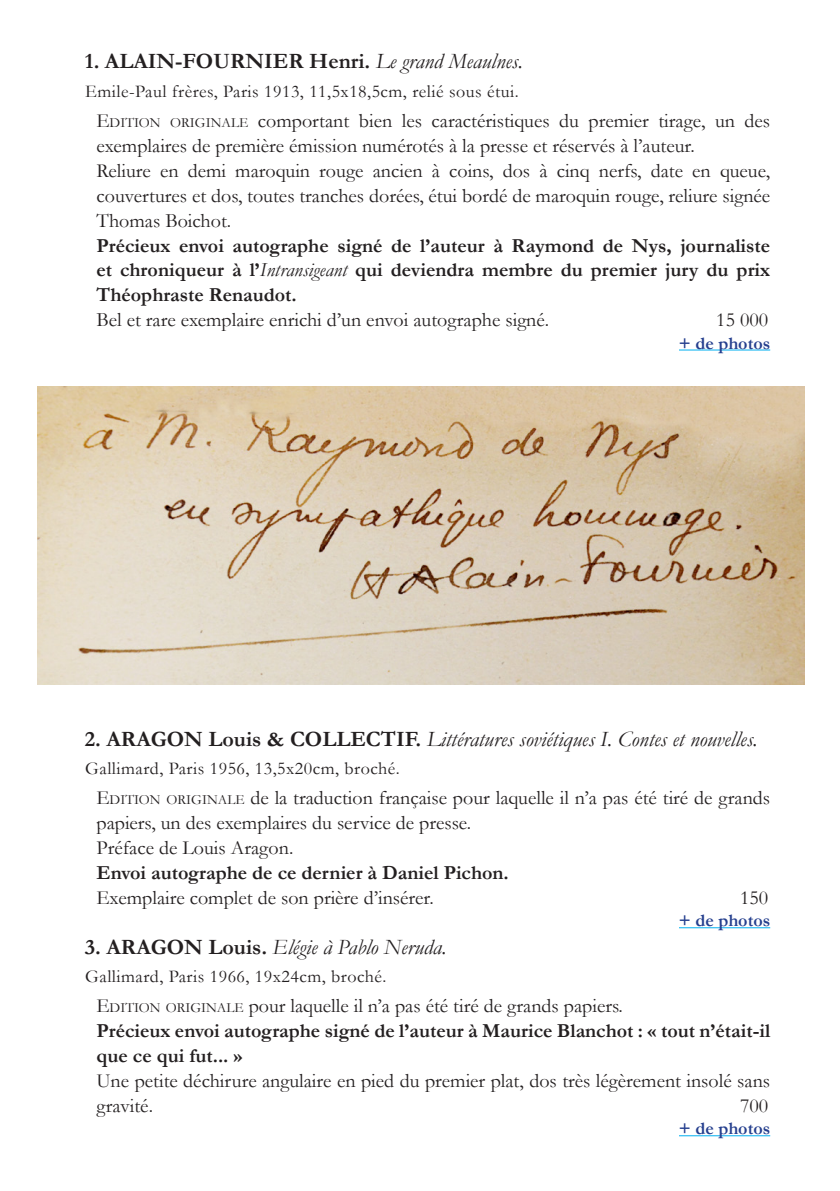
<style>
.page{position:relative;width:840px;height:1191px;background:#fff}
.page>*{position:absolute;margin:0;border:0;box-sizing:border-box;transform-origin:0 0}
.t1{font:italic 22px "Garamond";color:#231f20}
.t2{font:700 22px "Garamond";color:#231f20}
.t3{font:20px/24.8px "Garamond";color:#231f20}
.t4{font:700 20px/24.8px "Garamond";color:#231f20;text-align:justify}
.t5{font:18px "Garamond";letter-spacing:.025em;color:#231f20}
.t6{font:700 18px "Garamond";color:#253f8e}
.s1{font-weight:400;font-style:italic}
.s2{font-style:inherit}
.s3{font-size:14px}
.s4{font-weight:700;font-style:normal}
.s5{font-weight:400}
.s6{font-weight:400;font-size:14px}
</style>
<div class="page">
<hr style="left:678px;top:349px;width:91px;height:1px;background:#00b0f0">
<hr style="left:678px;top:927px;width:91px;height:1px;background:#00b0f0">
<hr style="left:678px;top:1135px;width:91px;height:1px;background:#00b0f0">
<img style="left:37px;top:386px;width:766px;height:298px">
<p class="t2" style="left:85px;top:46px;width:439px">1. ALAIN-FOURNIER Henri. <span class="s1">Le grand Meaulnes.</span></p>
<p class="t5" style="left:85px;top:79px;width:435px">Emile-Paul frères, Paris 1913, 11,5x18,5cm, relié sous étui.</p>
<p class="t3" style="left:96px;top:108px;width:675px"><span class="s2">E</span><span class="s3">DITION ORIGINALE</span> comportant bien les caractéristiques du premier tirage, un des exemplaires de première émission numérotés à la presse et réservés à l’auteur.<br>Reliure en demi maroquin rouge ancien à coins, dos à cinq nerfs, date en queue, couvertures et dos, toutes tranches dorées, étui bordé de maroquin rouge, reliure signée Thomas Boichot.</p>
<p class="t4" style="left:96px;top:233px;width:675px">Précieux envoi autographe signé de l’auteur à Raymond de Nys, journaliste et chroniqueur à l’<span class="s1">Intransigeant</span> qui deviendra membre du premier jury du prix Théophraste Renaudot.</p>
<p class="t3" style="left:96px;top:307px;width:454px">Bel et rare exemplaire enrichi d’un envoi autographe signé.</p>
<p class="t3" style="left:715px;top:307px;width:53px">15 000</p>
<p class="t6" style="left:678px;top:331px;width:93px">+ de photos</p>
<p class="t1" style="left:85px;top:724px;width:673px"><span class="s4">2. ARAGON Louis &amp; COLLECTIF.</span> Littératures soviétiques I. Contes et nouvelles.</p>
<p class="t5" style="left:85px;top:756px;width:316px">Gallimard, Paris 1956, 13,5x20cm, broché.</p>
<p class="t3" style="left:96px;top:785px;width:674px"><span class="s2">E</span><span class="s3">DITION ORIGINALE</span> de la traduction française pour laquelle il n’a pas été tiré de grands papiers, un des exemplaires du service de presse.<br>Préface de Louis Aragon.</p>
<p class="t4" style="left:96px;top:860px;width:413px">Envoi autographe de ce dernier à Daniel Pichon.</p>
<p class="t3" style="left:96px;top:884px;width:338px">Exemplaire complet de son prière d’insérer.</p>
<p class="t3" style="left:739px;top:884px;width:30px">150</p>
<p class="t6" style="left:678px;top:908px;width:93px">+ de photos</p>
<p class="t1" style="left:85px;top:931px;width:363px"><span class="s4">3. ARAGON Louis.</span> Elégie à Pablo Neruda.</p>
<p class="t5" style="left:85px;top:964px;width:302px">Gallimard, Paris 1966, 19x24cm, broché.</p>
<p class="t4" style="left:96px;top:993px;width:674px;text-align:left"><span class="s5">E</span><span class="s6">DITION ORIGINALE</span> <span class="s5">pour laquelle il n’a pas été tiré de grands papiers.<br></span>Précieux envoi autographe signé de l’auteur à Maurice Blanchot : « tout n’était-il que ce qui fut... »</p>
<p class="t3" style="left:96px;top:1067px;width:674px">Une petite déchirure angulaire en pied du premier plat, dos très légèrement insolé sans gravité.</p>
<p class="t3" style="left:739px;top:1092px;width:30px">700</p>
<p class="t6" style="left:678px;top:1116px;width:93px">+ de photos</p>
</div>
